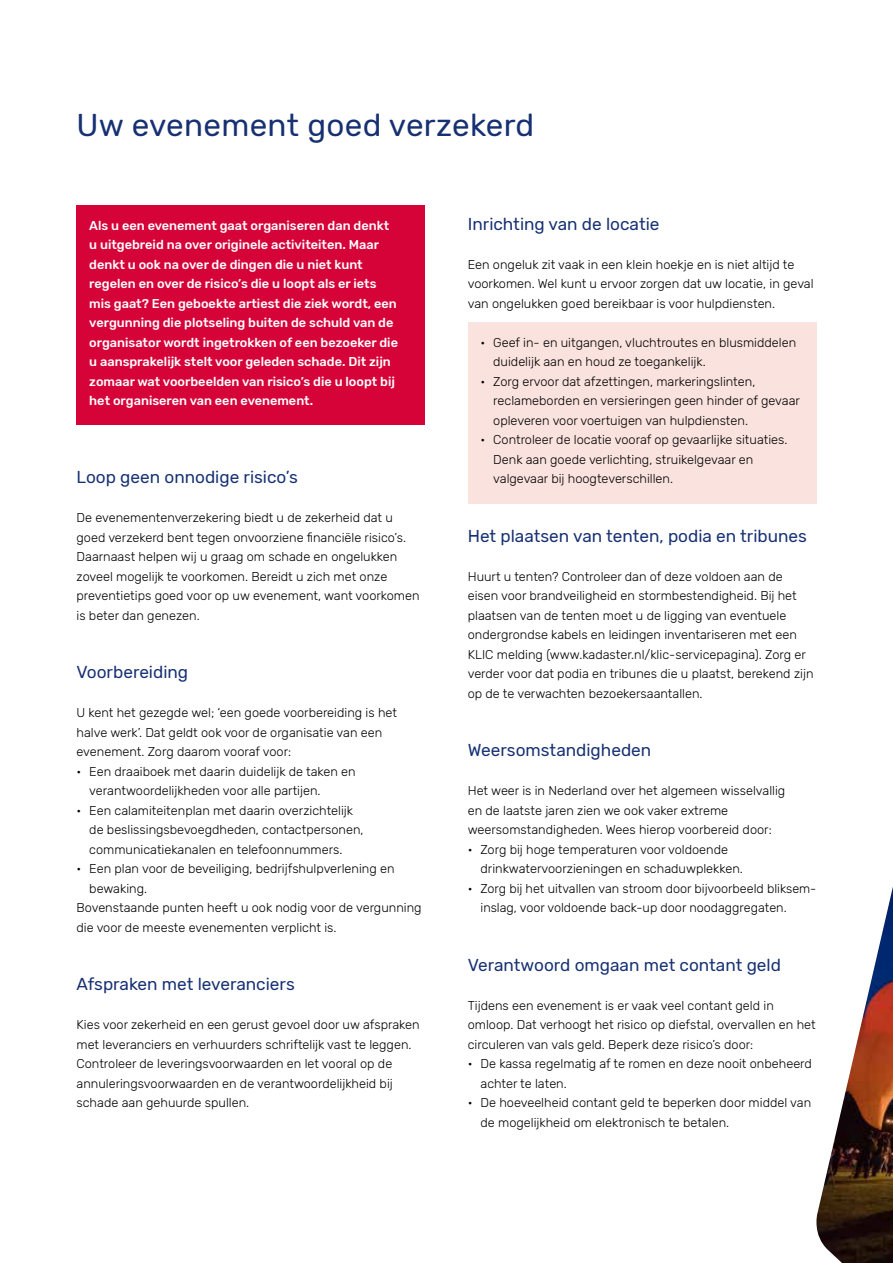
<style>
.page{position:relative;width:893px;height:1263px;background:#fff}
.page>*{position:absolute;margin:0;border:0;box-sizing:border-box;transform-origin:0 0}
.t1{font:31.5px "Rubik";letter-spacing:.01em;color:#163072}
.t2{font:17.25px "Rubik";color:#163072}
.t3{font:300 12.75px/19.5px "Rubik";color:#000}
.t4{font:500 12.75px/19.5px "Rubik";color:#fff}
</style>
<div class="page">
<div style="left:468px;top:322px;width:348px;height:181px;background:#fae2de"></div>
<img style="left:816px;top:887px;width:77px;height:376px">
<div style="left:77px;top:205px;width:348px;height:219px;background:#d60339"></div>
<h1 class="t1" style="left:77px;top:107px;width:459px">Uw evenement goed verzekerd</h1>
<p class="t4" style="left:89px;top:216px;width:310px">Als u een evenement gaat organiseren dan denkt u uitgebreid na over originele activiteiten. Maar denkt u ook na over de dingen die u niet kunt regelen en over de risico’s die u loopt als er iets mis gaat? Een geboekte artiest die ziek wordt, een vergunning die plotseling buiten de schuld van de organisator wordt ingetrokken of een bezoeker die u aansprakelijk stelt voor geleden schade. Dit zijn zomaar wat voorbeelden van risico’s die u loopt bij het organiseren van een evenement.</p>
<h2 class="t2" style="left:77px;top:467px;width:223px">Loop geen onnodige risico’s</h2>
<p class="t3" style="left:77px;top:508px;width:345px">De evenementenverzekering biedt u de zekerheid dat u goed verzekerd bent tegen onvoorziene financiële risico’s.<br>Daarnaast helpen wij u graag om schade en ongelukken zoveel mogelijk te voorkomen. Bereidt u zich met onze preventietips goed voor op uw evenement, want voorkomen is beter dan genezen.</p>
<h2 class="t2" style="left:77px;top:662px;width:113px">Voorbereiding</h2>
<p class="t3" style="left:77px;top:703px;width:322px">U kent het gezegde wel; ‘een goede voorbereiding is het halve werk’. Dat geldt ook voor de organisatie van een evenement. Zorg daarom vooraf voor:</p>
<p class="t3" style="left:89px;top:762px;width:268px;text-indent:-13px">• Een draaiboek met daarin duidelijk de taken en verantwoordelijkheden voor alle partijen.</p>
<p class="t3" style="left:89px;top:801px;width:276px;text-indent:-13px">• Een calamiteitenplan met daarin overzichtelijk de beslissingsbevoegdheden, contactpersonen, communicatiekanalen en telefoonnummers.</p>
<p class="t3" style="left:77px;top:859px;width:320px">• Een plan voor de beveiliging, bedrijfshulpverlening en</p>
<p class="t3" style="left:89px;top:879px;width:59px">bewaking.</p>
<p class="t3" style="left:77px;top:898px;width:347px">Bovenstaande punten heeft u ook nodig voor de vergunning</p>
<p class="t3" style="left:77px;top:918px;width:262px">die voor de meeste evenementen verplicht is.</p>
<h2 class="t2" style="left:77px;top:974px;width:220px">Afspraken met leveranciers</h2>
<p class="t3" style="left:77px;top:1015px;width:345px">Kies voor zekerheid en een gerust gevoel door uw afspraken met leveranciers en verhuurders schriftelijk vast te leggen.<br>Controleer de leveringsvoorwaarden en let vooral op de annuleringsvoorwaarden en de verantwoordelijkheid bij schade aan gehuurde spullen.</p>
<h2 class="t2" style="left:468px;top:214px;width:193px">Inrichting van de locatie</h2>
<p class="t3" style="left:468px;top:255px;width:347px">Een ongeluk zit vaak in een klein hoekje en is niet altijd te voorkomen. Wel kunt u ervoor zorgen dat uw locatie, in geval van ongelukken goed bereikbaar is voor hulpdiensten.</p>
<p class="t3" style="left:493px;top:333px;width:304px;text-indent:-13px">• Geef in- en uitgangen, vluchtroutes en blusmiddelen duidelijk aan en houd ze toegankelijk.</p>
<p class="t3" style="left:493px;top:372px;width:308px;text-indent:-13px">• Zorg ervoor dat afzettingen, markeringslinten, reclameborden en versieringen geen hinder of gevaar opleveren voor voertuigen van hulpdiensten.</p>
<p class="t3" style="left:493px;top:430px;width:296px;text-indent:-13px">• Controleer de locatie vooraf op gevaarlijke situaties.<br>Denk aan goede verlichting, struikelgevaar en valgevaar bij hoogteverschillen.</p>
<h2 class="t2" style="left:468px;top:526px;width:341px">Het plaatsen van tenten, podia en tribunes</h2>
<p class="t3" style="left:468px;top:567px;width:347px">Huurt u tenten? Controleer dan of deze voldoen aan de eisen voor brandveiligheid en stormbestendigheid. Bij het plaatsen van de tenten moet u de ligging van eventuele ondergrondse kabels en leidingen inventariseren met een KLIC melding (www.kadaster.nl/klic-servicepagina). Zorg er verder voor dat podia en tribunes die u plaatst, berekend zijn op de te verwachten bezoekersaantallen.</p>
<h2 class="t2" style="left:468px;top:740px;width:185px">Weersomstandigheden</h2>
<p class="t3" style="left:468px;top:781px;width:319px">Het weer is in Nederland over het algemeen wisselvallig en de laatste jaren zien we ook vaker extreme weersomstandigheden. Wees hierop voorbereid door:</p>
<p class="t3" style="left:480px;top:840px;width:264px;text-indent:-13px">• Zorg bij hoge temperaturen voor voldoende drinkwatervoorzieningen en schaduwplekken.</p>
<p class="t3" style="left:480px;top:879px;width:337px;text-indent:-13px">• Zorg bij het uitvallen van stroom door bijvoorbeeld bliksem&shy;inslag, voor voldoende back-up door noodaggregaten.</p>
<h2 class="t2" style="left:468px;top:955px;width:315px">Verantwoord omgaan met contant geld</h2>
<p class="t3" style="left:468px;top:996px;width:349px">Tijdens een evenement is er vaak veel contant geld in omloop. Dat verhoogt het risico op diefstal, overvallen en het circuleren van vals geld. Beperk deze risico’s door:</p>
<p class="t3" style="left:480px;top:1054px;width:333px;text-indent:-13px">• De kassa regelmatig af te romen en deze nooit onbeheerd achter te laten.</p>
<p class="t3" style="left:480px;top:1093px;width:332px;text-indent:-13px">• De hoeveelheid contant geld te beperken door middel van de mogelijkheid om elektronisch te betalen.</p>
</div>
